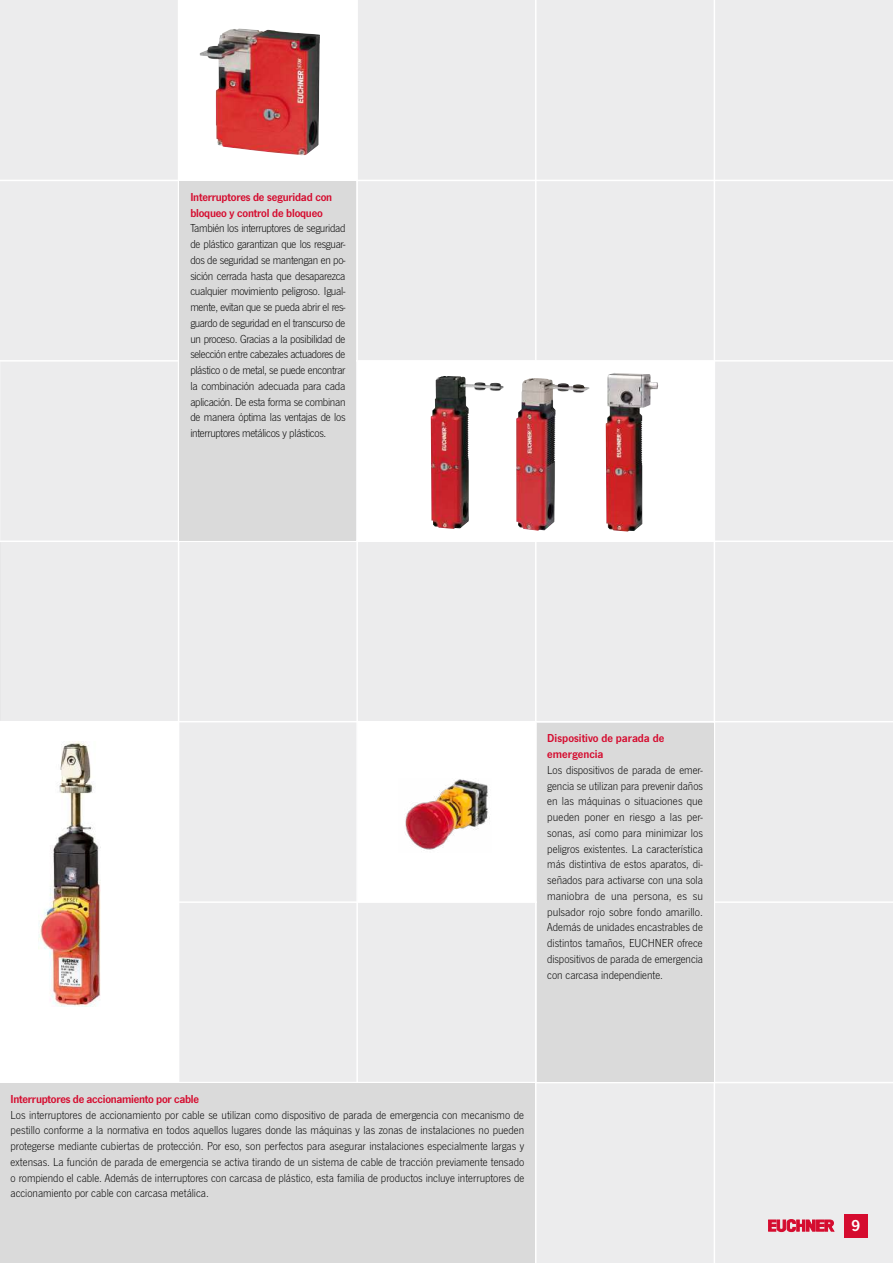
<style>
.page{position:relative;width:893px;height:1263px;background:#ececed}
.page>*{position:absolute;margin:0;border:0;box-sizing:border-box;transform-origin:0 0}
.t1{font:16.5px "News Got Dem";color:#fff}
.t2{font:300 12px/15.8px "News Got";letter-spacing:-.01em;color:#000;text-align:justify}
.t3{font:12px/15.8px "News Got Dem";letter-spacing:-.015em;color:#d50c2f}
</style>
<div class="page">
<hr style="left:0;top:180px;width:893px;height:1px;background:#fff">
<hr style="left:0;top:360px;width:893px;height:2px;background:#fff">
<hr style="left:0;top:540px;width:893px;height:2px;background:#fff">
<hr style="left:0;top:721px;width:893px;height:1px;background:#fff">
<hr style="left:0;top:901px;width:893px;height:2px;background:#fff">
<hr style="left:0;top:1082px;width:893px;height:1px;background:#fff">
<hr style="left:178px;top:0;width:1px;height:1263px;background:#fff">
<hr style="left:356px;top:0;width:2px;height:1263px;background:#fff">
<hr style="left:535px;top:0;width:1px;height:1263px;background:#fff">
<hr style="left:714px;top:0;width:1px;height:1263px;background:#fff">
<svg style="left:768px;top:1219px;width:66px;height:12px"></svg>
<div style="left:844px;top:1214px;width:23px;height:23px;background:#d50c2f"></div>
<div style="left:180px;top:181px;width:176px;height:359px;background:#dadada"></div>
<svg style="left:179px;top:0;width:177px;height:180px;background:#e3baba"></svg>
<img style="left:200px;top:29px;width:38px;height:117px">
<div style="left:357px;top:361px;width:357px;height:180px;background:#fff"></div>
<svg style="left:607px;top:373px;width:7px;height:12px"></svg>
<img style="left:431px;top:376px;width:38px;height:153px">
<img style="left:516px;top:378px;width:39px;height:153px">
<div style="left:0;top:722px;width:179px;height:360px;background:#fff"></div>
<img style="left:38px;top:741px;width:63px;height:265px">
<div style="left:0;top:1083px;width:535px;height:180px;background:#dadada"></div>
<div style="left:537px;top:723px;width:176px;height:358px;background:#dadada"></div>
<div style="left:358px;top:722px;width:178px;height:179px;background:#fff"></div>
<img style="left:405px;top:779px;width:85px;height:71px">
<p class="t3" style="left:190px;top:189px;width:143px">Interruptores de seguridad con bloqueo y control de bloqueo</p>
<p class="t2" style="left:190px;top:221px;width:157px">También los interruptores de seguridad de plástico garantizan que los resguar&shy;dos de seguridad se mantengan en po&shy;sición cerrada hasta que desaparezca cualquier movimiento peligroso. Igual&shy;mente, evitan que se pueda abrir el res&shy;guardo de seguridad en el transcurso de un proceso. Gracias a la posibilidad de selección entre cabezales actuadores de plástico o de metal, se puede encontrar la combinación adecuada para cada aplicación. De esta forma se combinan de manera óptima las ventajas de los interruptores metálicos y plásticos.</p>
<p class="t3" style="left:547px;top:730px;width:118px">Dispositivo de parada de emergencia</p>
<p class="t2" style="left:547px;top:762px;width:157px">Los dispositivos de parada de emer&shy;gencia se utilizan para prevenir daños en las máquinas o situaciones que pueden poner en riesgo a las per&shy;sonas, así como para minimizar los peligros existentes. La característica más distintiva de estos aparatos, di&shy;señados para activarse con una sola maniobra de una persona, es su pulsador rojo sobre fondo amarillo.<br>Además de unidades encastrables de distintos tamaños, EUCHNER ofrece dispositivos de parada de emergencia con carcasa independiente.</p>
<p class="t3" style="left:11px;top:1091px;width:190px">Interruptores de accionamiento por cable</p>
<p class="t2" style="left:11px;top:1107px;width:515px">Los interruptores de accionamiento por cable se utilizan como dispositivo de parada de emergencia con mecanismo de pestillo conforme a la normativa en todos aquellos lugares donde las máquinas y las zonas de instalaciones no pueden protegerse mediante cubiertas de protección. Por eso, son perfectos para asegurar instalaciones especialmente largas y extensas. La función de parada de emergencia se activa tirando de un sistema de cable de tracción previamente tensado o rompiendo el cable. Además de interruptores con carcasa de plástico, esta familia de productos incluye interruptores de accionamiento por cable con carcasa metálica.</p>
<h1 class="t1" style="left:851px;top:1216px;width:10px">9</h1>
</div>
